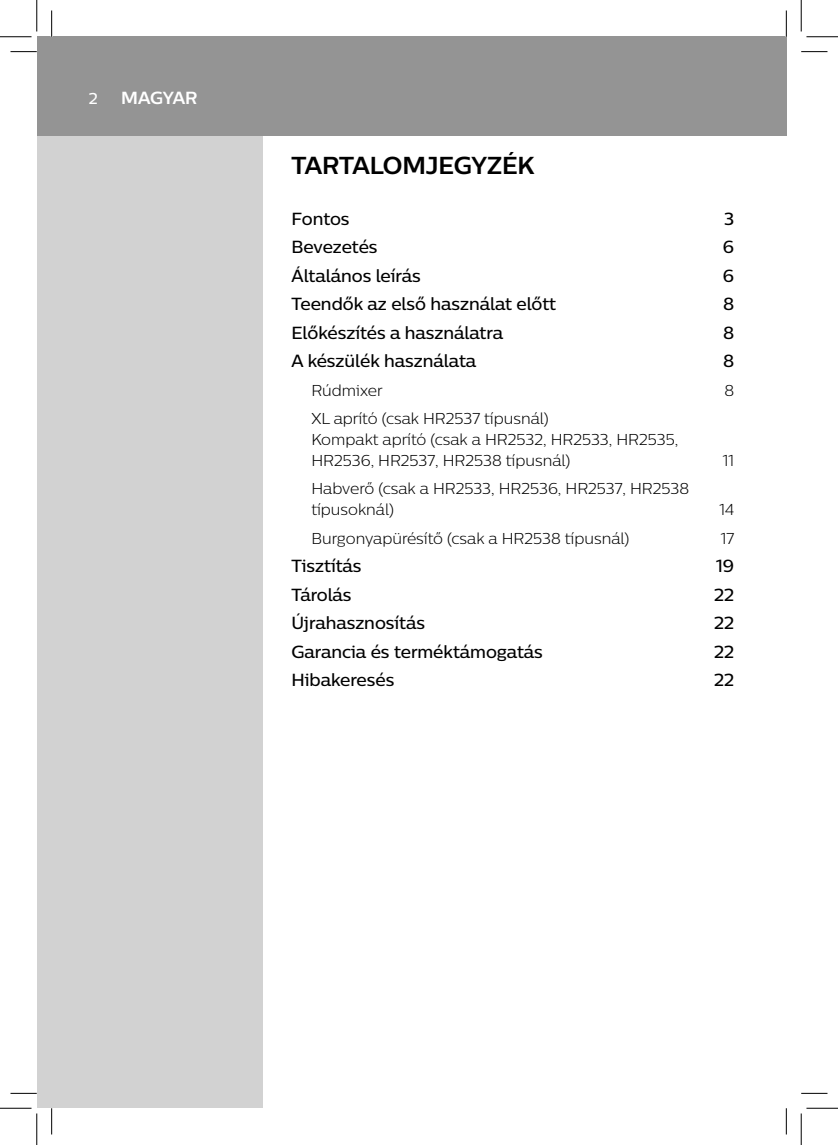
<style>
.page{position:relative;width:838px;height:1145px;background:#fff}
.page>*{position:absolute;margin:0;border:0;box-sizing:border-box;transform-origin:0 0}
.tol_toc-entry{font:700 24.5px "Centrale Sans";color:#000}
.t1{font:500 17.5px "Centrale Sans";color:#000}
.t2{font:700 17.5px "Centrale Sans";letter-spacing:-.015em;color:#fff}
.t3{font:300 15.75px/21px "Centrale Sans";color:#000}
.t4{font:500 15.75px "Centrale Sans";color:#fff}
</style>
<div class="page">
<div style="left:37px;top:134px;width:225px;height:974px;background:#d2d2d2"></div>
<div style="left:37px;top:37px;width:749px;height:99px;background:#949494"></div>
<svg style="left:10px;top:51px;width:27px;height:1px"></svg>
<svg style="left:801px;top:51px;width:26px;height:1px"></svg>
<svg style="left:10px;top:1093px;width:27px;height:1px"></svg>
<svg style="left:801px;top:1093px;width:26px;height:1px"></svg>
<svg style="left:51px;top:10px;width:1px;height:27px"></svg>
<svg style="left:51px;top:1108px;width:1px;height:26px"></svg>
<svg style="left:786px;top:10px;width:1px;height:27px"></svg>
<svg style="left:786px;top:1108px;width:1px;height:26px"></svg>
<hr style="left:0;top:36px;width:32px;height:1px;background:#000">
<hr style="left:806px;top:36px;width:31px;height:1px;background:#000">
<hr style="left:0;top:1108px;width:32px;height:1px;background:#000">
<hr style="left:806px;top:1108px;width:31px;height:1px;background:#000">
<hr style="left:36px;top:0;width:1px;height:31px;background:#000">
<hr style="left:36px;top:1113px;width:1px;height:32px;background:#000">
<hr style="left:800px;top:0;width:1px;height:31px;background:#000">
<hr style="left:800px;top:1113px;width:1px;height:32px;background:#000">
<p class="t4" style="left:89px;top:89px;width:11px">2</p>
<p class="t2" style="left:121px;top:87px;width:78px">MAGYAR</p>
<p class="tol_toc-entry" style="left:291px;top:150px;width:244px">TARTALOMJEGYZÉK</p>
<p class="t1" style="left:291px;top:208px;width:59px">Fontos</p>
<p class="t1" style="left:724px;top:208px;width:12px">3</p>
<p class="t1" style="left:291px;top:236px;width:87px">Bevezetés</p>
<p class="t1" style="left:722px;top:236px;width:13px">6</p>
<p class="t1" style="left:291px;top:265px;width:131px">Általános leírás</p>
<p class="t1" style="left:722px;top:265px;width:13px">6</p>
<p class="t1" style="left:291px;top:293px;width:266px">Teendők az első használat előtt</p>
<p class="t1" style="left:723px;top:293px;width:13px">8</p>
<p class="t1" style="left:291px;top:321px;width:213px">Előkészítés a használatra</p>
<p class="t1" style="left:723px;top:321px;width:13px">8</p>
<p class="t1" style="left:291px;top:350px;width:186px">A készülék használata</p>
<p class="t1" style="left:723px;top:350px;width:13px">8</p>
<p class="t3" style="left:311px;top:379px;width:73px">Rúdmixer</p>
<p class="t3" style="left:724px;top:379px;width:11px">8</p>
<p class="t3" style="left:311px;top:408px;width:368px">XL aprító (csak HR2537 típusnál)<br>Kompakt aprító (csak a HR2532, HR2533, HR2535,<br>HR2536, HR2537, HR2538 típusnál)</p>
<p class="t3" style="left:722px;top:450px;width:13px">11</p>
<p class="t3" style="left:311px;top:478px;width:379px">Habverő (csak a HR2533, HR2536, HR2537, HR2538 típusoknál)</p>
<p class="t3" style="left:719px;top:499px;width:16px">14</p>
<p class="t3" style="left:311px;top:527px;width:319px">Burgonyapürésítő (csak a HR2538 típusnál)</p>
<p class="t3" style="left:720px;top:527px;width:15px">17</p>
<p class="t1" style="left:291px;top:555px;width:71px">Tisztítás</p>
<p class="t1" style="left:716px;top:555px;width:19px">19</p>
<p class="t1" style="left:291px;top:584px;width:61px">Tárolás</p>
<p class="t1" style="left:714px;top:584px;width:22px">22</p>
<p class="t1" style="left:291px;top:612px;width:135px">Újrahasznosítás</p>
<p class="t1" style="left:714px;top:612px;width:22px">22</p>
<p class="t1" style="left:291px;top:640px;width:253px">Garancia és terméktámogatás</p>
<p class="t1" style="left:714px;top:640px;width:22px">22</p>
<p class="t1" style="left:291px;top:669px;width:104px">Hibakeresés</p>
<p class="t1" style="left:714px;top:669px;width:22px">22</p>
</div>
